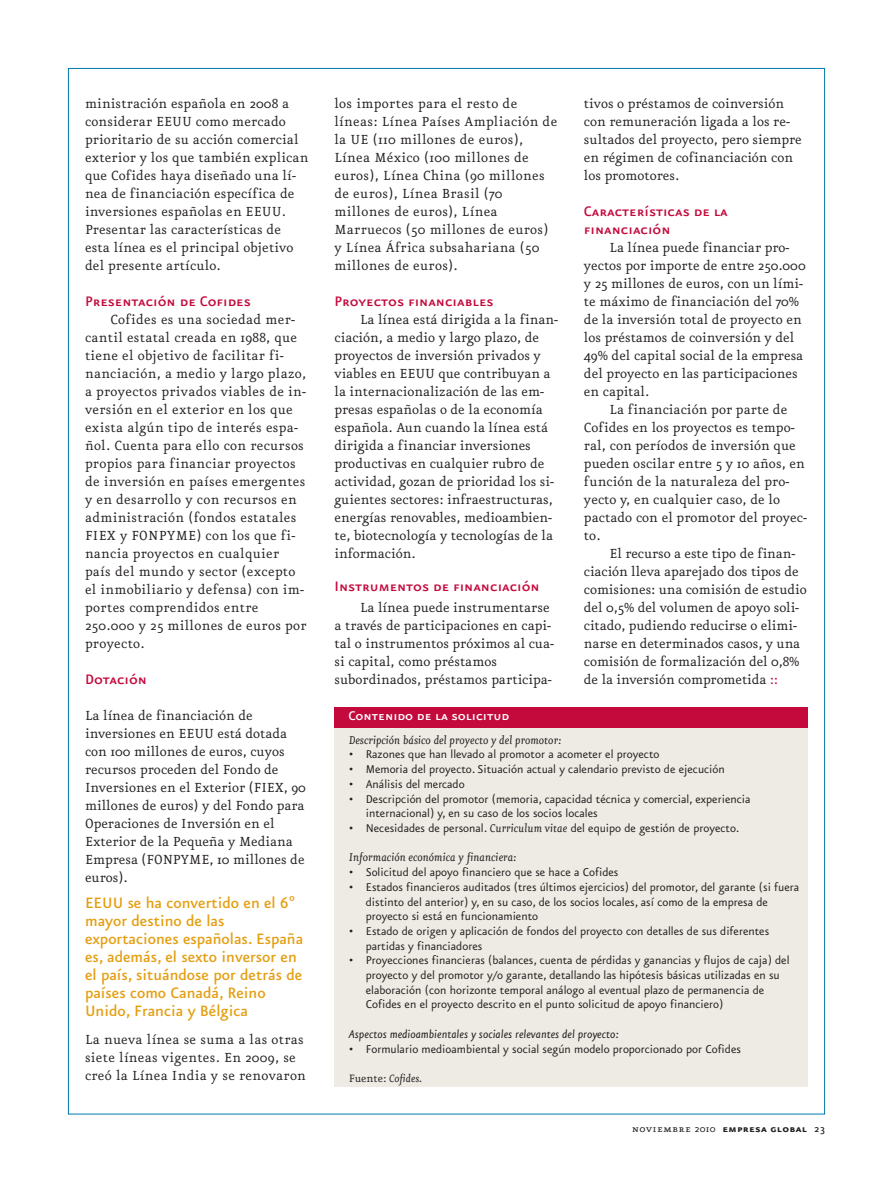
<style>
.page{position:relative;width:893px;height:1191px;background:#fff}
.page>*{position:absolute;margin:0;border:0;box-sizing:border-box;transform-origin:0 0}
.t1{font:500 18px/18px "Eureka Sans";color:#e49f13}
.t2{font:16.5px/18px "Eureka Sans Medium Caps";color:#c40a3c}
.t3{font:15.75px/18px "Eureka";color:#231f20}
.t4{font:15.75px/18px "Eureka";letter-spacing:.02em;color:#231f20}
.t5{font:15px "Eureka Sans Medium Caps";color:#fff}
.t6{font:13.5px/14.7px "Eureka Sans";color:#231f20}
.t7{font:italic 13.5px "Eureka";color:#231f20}
.t8{font:italic 13.5px "Eureka Sans";color:#231f20}
.t9{font:italic 12.75px "Eureka";color:#231f20}
.t10{font:12px "Eureka Sans Bold Caps";letter-spacing:.025em;color:#231f20}
.s1{color:#c40a3c}
.s2{font-family:"Eureka";font-style:italic}
.s3{font-style:normal}
.s4{font-family:"Eureka Small Caps"}
.s5{font-family:"Eureka"}
.s6{font-family:"Eureka";font-weight:500}
</style>
<div class="page">
<div style="left:334px;top:707px;width:474px;height:20px;background:#c40a3c"></div>
<div style="left:334px;top:728px;width:474px;height:358px;background:#eeebe4"></div>
<p class="t3" style="left:85px;top:95px;width:225px">ministración española en 2008 a considerar EEUU como mercado prioritario de su acción comercial exterior y los que también explican que Cofides haya diseñado una lí&shy;nea de financiación específica de inversiones españolas en EEUU.<br>Presentar las características de esta línea es el principal objetivo del presente artículo.</p>
<p class="t2" style="left:85px;top:291px;width:167px">Presentación de Cofides</p>
<p class="t4" style="left:85px;top:311px;width:223px;text-indent:26px">Cofides es una sociedad mer&shy;cantil estatal creada en 1988, que tiene el objetivo de facilitar fi&shy;nanciación, a medio y largo plazo, a proyectos privados viables de in&shy;versión en el exterior en los que exista algún tipo de interés espa&shy;ñol. Cuenta para ello con recursos propios para financiar proyectos de inversión en países emergentes y en desarrollo y con recursos en administración (fondos estatales<br>FIEX y FONPYME) con los que fi&shy;nancia proyectos en cualquier país del mundo y sector (excepto el inmobiliario y defensa) con im&shy;portes comprendidos entre<br>250.000 y 25 millones de euros por proyecto.</p>
<p class="t2" style="left:85px;top:669px;width:64px">Dotación</p>
<p class="t3" style="left:85px;top:707px;width:222px">La línea de financiación de inversiones en EEUU está dotada con 100 millones de euros, cuyos recursos proceden del Fondo de<br>Inversiones en el Exterior (FIEX, 90 millones de euros) y del Fondo para<br>Operaciones de Inversión en el<br>Exterior de la Pequeña y Mediana<br>Empresa (FONPYME, 10 millones de euros).</p>
<p class="t1" style="left:85px;top:892px;width:220px">EEUU se ha convertido en el 6º mayor destino de las exportaciones españolas. España es, además, el sexto inversor en el país, situándose por detrás de países como Canadá, Reino<br>Unido, Francia y Bélgica</p>
<p class="t4" style="left:85px;top:1031px;width:222px">La nueva línea se suma a las otras siete líneas vigentes. En 2009, se creó la Línea India y se renovaron</p>
<p class="t4" style="left:334px;top:95px;width:224px">los importes para el resto de líneas: Línea Países Ampliación de la UE (110 millones de euros),<br>Línea México (100 millones de euros), Línea China (90 millones de euros), Línea Brasil (70 millones de euros), Línea<br>Marruecos (50 millones de euros) y Línea África subsahariana (50 millones de euros).</p>
<p class="t2" style="left:334px;top:291px;width:160px">Proyectos financiables</p>
<p class="t3" style="left:334px;top:311px;width:225px;text-indent:26px">La línea está dirigida a la finan&shy;ciación, a medio y largo plazo, de proyectos de inversión privados y viables en EEUU que contribuyan a la internacionalización de las em&shy;presas españolas o de la economía española. Aun cuando la línea está dirigida a financiar inversiones productivas en cualquier rubro de actividad, gozan de prioridad los si&shy;guientes sectores: infraestructuras, energías renovables, medioambien&shy;te, biotecnología y tecnologías de la información.</p>
<p class="t2" style="left:334px;top:576px;width:207px">Instrumentos de financiación</p>
<p class="t3" style="left:334px;top:599px;width:221px;text-indent:26px">La línea puede instrumentarse a través de participaciones en capi&shy;tal o instrumentos próximos al cua&shy;si capital, como préstamos subordinados, préstamos participa-</p>
<p class="t5" style="left:348px;top:705px;width:162px">Contenido de la solicitud</p>
<p class="t3" style="left:584px;top:95px;width:219px">tivos o préstamos de coinversión con remuneración ligada a los re&shy;sultados del proyecto, pero siempre en régimen de cofinanciación con los promotores.</p>
<p class="t2" style="left:584px;top:201px;width:145px">Características de la financiación</p>
<p class="t3" style="left:584px;top:239px;width:223px;text-indent:26px">La línea puede financiar pro&shy;yectos por importe de entre 250.000 y 25 millones de euros, con un lími&shy;te máximo de financiación del 70% de la inversión total de proyecto en los préstamos de coinversión y del<br>49% del capital social de la empresa del proyecto en las participaciones en capital.</p>
<p class="t3" style="left:584px;top:401px;width:224px;text-indent:26px">La financiación por parte de<br>Cofides en los proyectos es tempo&shy;ral, con períodos de inversión que pueden oscilar entre 5 y 10 años, en función de la naturaleza del pro&shy;yecto y, en cualquier caso, de lo pactado con el promotor del proyec&shy;to.</p>
<p class="t3" style="left:584px;top:545px;width:224px;text-indent:26px">El recurso a este tipo de finan&shy;ciación lleva aparejado dos tipos de comisiones: una comisión de estudio del 0,5% del volumen de apoyo soli&shy;citado, pudiendo reducirse o elimi&shy;narse en determinados casos, y una comisión de formalización del 0,8% de la inversión comprometida <span class="s1">::</span></p>
<p class="t7" style="left:349px;top:733px;width:214px">Descripción básico del proyecto y del promotor:</p>
<p class="t6" style="left:349px;top:747px;width:312px">• Razones que han llevado al promotor a acometer el proyecto</p>
<p class="t6" style="left:349px;top:762px;width:378px">• Memoria del proyecto. Situación actual y calendario previsto de ejecución</p>
<p class="t6" style="left:349px;top:777px;width:117px">• Análisis del mercado</p>
<p class="t6" style="left:366px;top:792px;width:386px;text-indent:-17px">• Descripción del promotor (memoria, capacidad técnica y comercial, experiencia internacional) y, en su caso de los socios locales</p>
<p class="t6" style="left:349px;top:821px;width:392px">• Necesidades de personal. <span class="s2">Curriculum vitae</span> del equipo de gestión de proyecto.</p>
<p class="t7" style="left:349px;top:851px;width:169px">Información económica y financiera:</p>
<p class="t6" style="left:349px;top:865px;width:271px">• Solicitud del apoyo financiero que se hace a Cofides</p>
<p class="t6" style="left:366px;top:880px;width:435px;text-indent:-17px">• Estados financieros auditados (tres últimos ejercicios) del promotor, del garante (si fuera distinto del anterior) y, en su caso, de los socios locales, así como de la empresa de proyecto si está en funcionamiento</p>
<p class="t6" style="left:366px;top:924px;width:405px;text-indent:-17px">• Estado de origen y aplicación de fondos del proyecto con detalles de sus diferentes partidas y financiadores</p>
<p class="t6" style="left:366px;top:953px;width:425px;text-indent:-17px">• Proyecciones financieras (balances, cuenta de pérdidas y ganancias y flujos de caja) del proyecto y del promotor y/o garante, detallando las hipótesis básicas utilizadas en su elaboración (con horizonte temporal análogo al eventual plazo de permanencia de Cofides en el proyecto descrito en el punto solicitud de apoyo financiero)</p>
<p class="t8" style="left:349px;top:1027px;width:272px">Aspectos medioambientales y sociales relevantes del proyecto:</p>
<p class="t6" style="left:349px;top:1041px;width:394px">• Formulario medioambiental y social según modelo proporcionado por Cofides</p>
<p class="t9" style="left:349px;top:1072px;width:75px"><span class="s3">Fuente:</span> Cofides.</p>
<p class="t10" style="left:632px;top:1122px;width:195px"><span class="s4">noviembre</span> <span class="s5">2010</span> empresa global <span class="s6">23</span></p>
</div>
